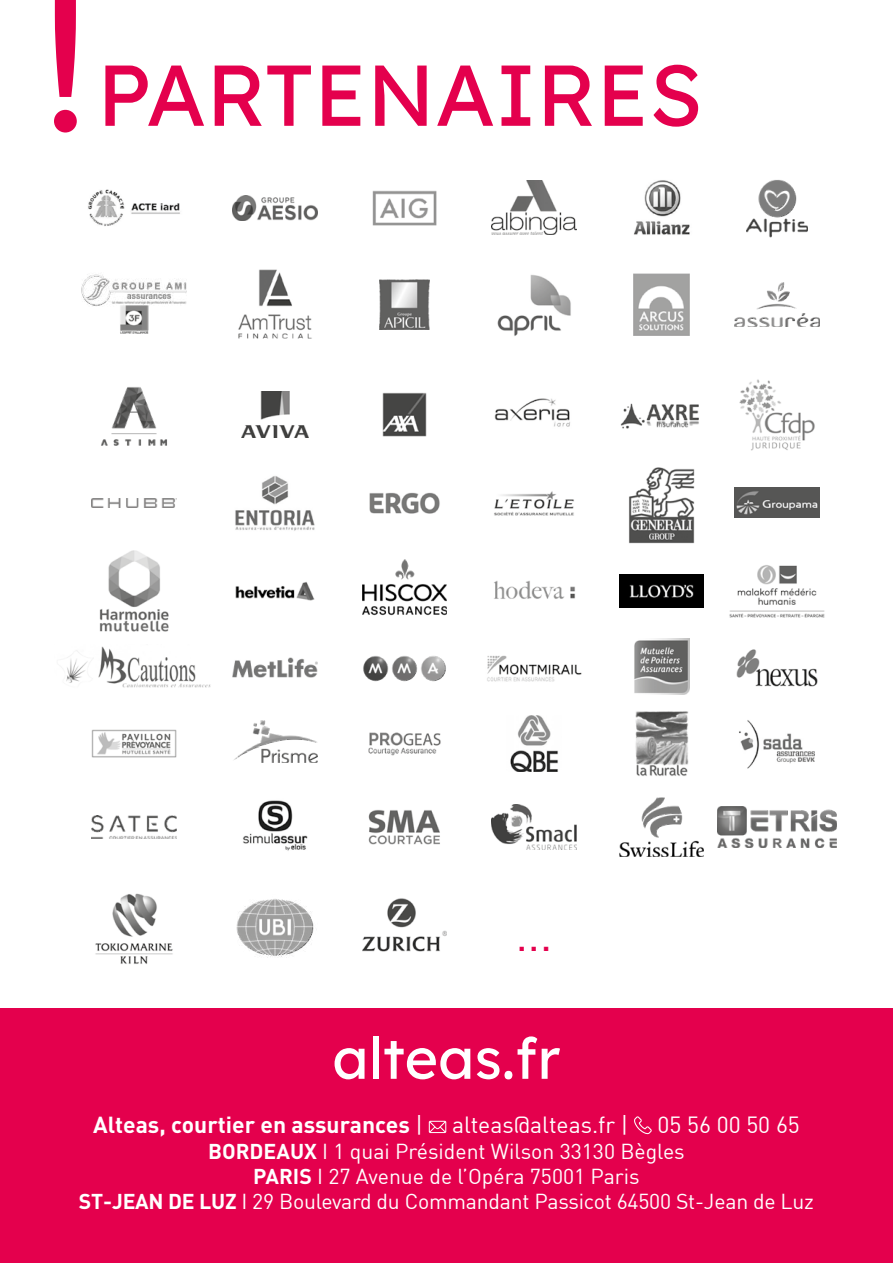
<style>
.page{position:relative;width:893px;height:1263px;background:#fff}
.page>*{position:absolute;margin:0;border:0;box-sizing:border-box;transform-origin:0 0}
.t1{font:86.1px "Lexend Deca";color:#e4004d}
.t2{font:57.3px "Lexend Deca";color:#fff}
.t3{font:45px "DIN";color:#e4004d}
.t4{font:700 22.95px "DIN";color:#fff}
.t5{font:22.95px "DIN";color:#fff}
.t6{font:21.15px/25.5px "DIN";letter-spacing:-.01em;color:#fff;text-align:center}
.s1{font-weight:400}
.s2{font-weight:700}
</style>
<div class="page">
<div style="left:0;top:1008px;width:893px;height:255px;background:#e4004d"></div>
<svg style="left:429px;top:1121px;width:17px;height:12px"></svg>
<svg style="left:634px;top:1116px;width:18px;height:18px"></svg>
<img style="left:497px;top:275px;width:74px;height:61px">
<img style="left:238px;top:269px;width:74px;height:70px">
<img style="left:739px;top:379px;width:76px;height:72px">
<img style="left:379px;top:279px;width:51px;height:51px">
<img style="left:382px;top:392px;width:45px;height:45px">
<img style="left:494px;top:398px;width:76px;height:29px">
<img style="left:235px;top:582px;width:80px;height:19px">
<img style="left:635px;top:711px;width:54px;height:65px">
<img style="left:363px;top:656px;width:83px;height:26px">
<img style="left:233px;top:657px;width:84px;height:20px">
<img style="left:619px;top:574px;width:85px;height:34px">
<img style="left:487px;top:655px;width:95px;height:27px">
<img style="left:510px;top:715px;width:48px;height:56px">
<img style="left:739px;top:720px;width:76px;height:49px">
<img style="left:619px;top:797px;width:85px;height:59px">
<img style="left:368px;top:810px;width:72px;height:35px">
<img style="left:369px;top:492px;width:71px;height:22px">
<img style="left:92px;top:498px;width:84px;height:9px">
<img style="left:235px;top:476px;width:80px;height:55px">
<img style="left:629px;top:467px;width:66px;height:77px">
<img style="left:735px;top:487px;width:84px;height:31px">
<img style="left:95px;top:893px;width:78px;height:71px">
<img style="left:236px;top:899px;width:78px;height:59px">
<img style="left:362px;top:898px;width:85px;height:54px">
<img style="left:634px;top:638px;width:55px;height:57px">
<img style="left:101px;top:387px;width:66px;height:59px">
<img style="left:494px;top:491px;width:80px;height:25px">
<img style="left:736px;top:649px;width:81px;height:38px">
<img style="left:368px;top:732px;width:73px;height:24px">
<img style="left:492px;top:805px;width:84px;height:44px">
<img style="left:234px;top:721px;width:83px;height:42px">
<img style="left:620px;top:403px;width:79px;height:26px">
<img style="left:242px;top:391px;width:66px;height:47px">
<img style="left:735px;top:282px;width:84px;height:44px">
<img style="left:99px;top:550px;width:70px;height:82px">
<img style="left:362px;top:559px;width:85px;height:57px">
<img style="left:729px;top:565px;width:96px;height:53px">
<img style="left:92px;top:816px;width:84px;height:22px">
<img style="left:494px;top:580px;width:81px;height:19px">
<img style="left:92px;top:729px;width:84px;height:28px">
<img style="left:88px;top:189px;width:92px;height:37px">
<img style="left:372px;top:190px;width:65px;height:36px">
<img style="left:634px;top:180px;width:56px;height:55px">
<img style="left:492px;top:181px;width:84px;height:54px">
<img style="left:233px;top:196px;width:84px;height:24px">
<img style="left:747px;top:180px;width:60px;height:58px">
<img style="left:81px;top:274px;width:106px;height:32px">
<img style="left:119px;top:303px;width:30px;height:31px">
<img style="left:634px;top:274px;width:55px;height:61px">
<img style="left:66px;top:646px;width:145px;height:42px">
<img style="left:243px;top:800px;width:65px;height:51px">
<img style="left:718px;top:806px;width:118px;height:42px">
<svg style="left:55px;top:0;width:21px;height:97px;background:#e72164"></svg>
<div style="left:54px;top:110px;width:23px;height:23px;background:#e4004d;border-radius:50%"></div>
<h1 class="t1" style="left:97px;top:23px;width:607px">PARTENAIRES</h1>
<h3 class="t3" style="left:516px;top:907px;width:38px">...</h3>
<h2 class="t2" style="left:332px;top:1010px;width:230px">alteas.fr</h2>
<p class="t4" style="left:93px;top:1110px;width:332px">Alteas, courtier en assurances <span class="s1">|</span></p>
<p class="t5" style="left:452px;top:1110px;width:178px">alteas@alteas.fr |</p>
<p class="t5" style="left:657px;top:1110px;width:144px">05 56 00 50 65</p>
<p class="t6" style="left:79px;top:1138px;width:736px"><span class="s2">BORDEAUX</span> I 1 quai Président Wilson 33130 Bègles<br><span class="s2">PARIS</span> I 27 Avenue de l’Opéra 75001 Paris<br><span class="s2">ST-JEAN DE LUZ</span> I 29 Boulevard du Commandant Passicot 64500 St-Jean de Luz</p>
</div>
